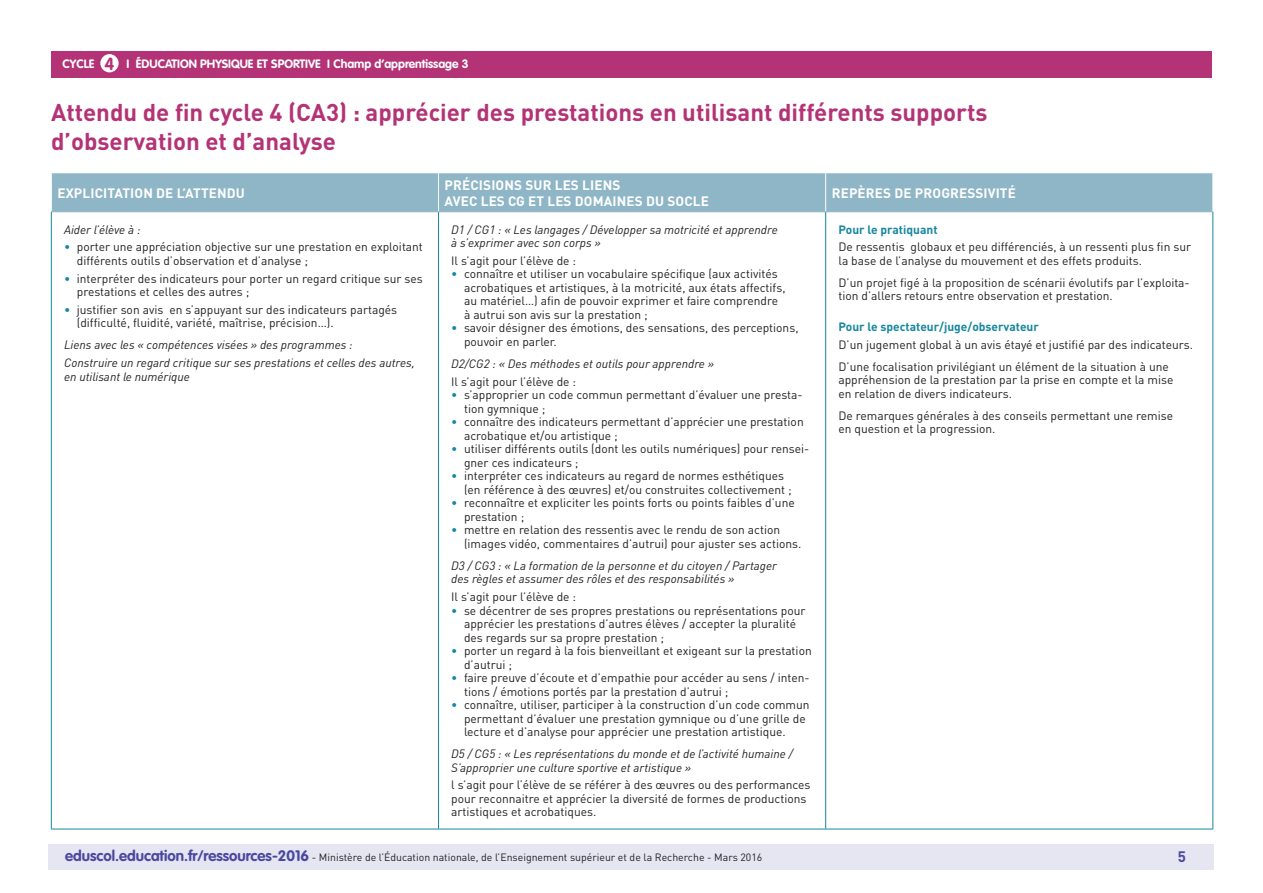
<style>
.page{position:relative;width:1263px;height:893px;background:#fff}
.page>*{position:absolute;margin:0;border:0;box-sizing:border-box;transform-origin:0 0}
._03_Titre_de_niveau{font:700 24px/28.8px "DIN Pro";color:#b43376}
.t1{font:700 17.25px "VAG Rounded Std";color:#b43376}
.t2{font:700 15px "DIN Pro";color:#4a489e}
.Titre_têtière_tablea{font:700 13.5px/16.2px "DIN Pro";letter-spacing:.01em;color:#fff}
.Texte_courant_tablea{font:12px/13.5px "DIN Pro";color:#231f20}
.Texte_italique_table{font:italic 12px/13.5px "DIN Pro";color:#231f20}
.t3{font:700 12px "VAG Rounded Std";color:#fff}
.Texte_courant_tablea-2{font:700 12px "DIN Pro";color:#16879f}
.t4{font:10.5px "DIN Pro";color:#231f20}
.s1{color:#16879f}
.s2{font-family:"VAG Rounded Std";font-weight:700;font-size:15px;color:#4a489e}
</style>
<div class="page">
<div style="left:49px;top:844px;width:1165px;height:26px;background:#e6e5f2"></div>
<div style="left:51px;top:51px;width:1161px;height:27px;background:#b43376"></div>
<div style="left:100px;top:54px;width:19px;height:18px;background:#fff;border-radius:50%"></div>
<div style="left:52px;top:173px;width:1160px;height:38px;background:#8fb6c6"></div>
<hr style="left:438px;top:173px;width:1px;height:38px;background:#fff">
<hr style="left:825px;top:173px;width:1px;height:38px;background:#fff">
<hr style="left:51px;top:211px;width:387px;height:1px;background:#8fb6c6">
<hr style="left:438px;top:211px;width:388px;height:1px;background:#8fb6c6">
<hr style="left:826px;top:211px;width:387px;height:1px;background:#8fb6c6">
<hr style="left:51px;top:212px;width:1px;height:617px;background:#16879f">
<hr style="left:438px;top:212px;width:1px;height:617px;background:#16879f">
<hr style="left:825px;top:212px;width:1px;height:617px;background:#16879f">
<hr style="left:1212px;top:212px;width:1px;height:617px;background:#16879f">
<hr style="left:51px;top:829px;width:387px;height:1px;background:#16879f">
<hr style="left:438px;top:829px;width:388px;height:1px;background:#16879f">
<hr style="left:826px;top:829px;width:387px;height:1px;background:#16879f">
<p class="t3" style="left:63px;top:57px;width:33px">CYCLE</p>
<p class="t3" style="left:127px;top:57px;width:344px">I ÉDUCATION PHYSIQUE ET SPORTIVE I Champ d’apprentissage 3</p>
<p class="t1" style="left:105px;top:53px;width:11px">4</p>
<p class="_03_Titre_de_niveau" style="left:51px;top:98px;width:938px">Attendu de fin cycle 4 (CA3) : apprécier des prestations en utilisant différents supports d’observation et d’analyse</p>
<p class="Titre_têtière_tablea" style="left:57px;top:184px;width:189px">EXPLICITATION DE L’ATTENDU</p>
<p class="Titre_têtière_tablea" style="left:445px;top:176px;width:266px">PRÉCISIONS SUR LES LIENS<br>AVEC LES CG ET LES DOMAINES DU SOCLE</p>
<p class="Titre_têtière_tablea" style="left:832px;top:184px;width:186px">REPÈRES DE PROGRESSIVITÉ</p>
<p class="Texte_italique_table" style="left:64px;top:222px;width:78px">Aider l’élève à :</p>
<p class="Texte_courant_tablea" style="left:77px;top:240px;width:348px;text-indent:-13px"><span class="s1">•</span> porter une appréciation objective sur une prestation en exploitant différents outils d’observation et d’analyse ;</p>
<p class="Texte_courant_tablea" style="left:77px;top:271px;width:348px;text-indent:-13px"><span class="s1">•</span> interpréter des indicateurs pour porter un regard critique sur ses prestations et celles des autres ;</p>
<p class="Texte_courant_tablea" style="left:77px;top:303px;width:322px;text-indent:-13px"><span class="s1">•</span> justifier son avis en s’appuyant sur des indicateurs partagés (difficulté, fluidité, variété, maîtrise, précision…).</p>
<p class="Texte_italique_table" style="left:64px;top:338px;width:290px">Liens avec les « compétences visées » des programmes :</p>
<p class="Texte_italique_table" style="left:64px;top:356px;width:352px">Construire un regard critique sur ses prestations et celles des autres, en utilisant le numérique</p>
<p class="Texte_italique_table" style="left:451px;top:222px;width:328px">D1 / CG1 : « Les langages / Développer sa motricité et apprendre à s’exprimer avec son corps »</p>
<p class="Texte_courant_tablea" style="left:451px;top:254px;width:126px">Il s’agit pour l’élève de :</p>
<p class="Texte_courant_tablea" style="left:464px;top:267px;width:323px;text-indent:-13px"><span class="s1">•</span> connaître et utiliser un vocabulaire spécifique (aux activités acrobatiques et artistiques, à la motricité, aux états affectifs, au matériel…) afin de pouvoir exprimer et faire comprendre à autrui son avis sur la prestation ;</p>
<p class="Texte_courant_tablea" style="left:464px;top:321px;width:336px;text-indent:-13px"><span class="s1">•</span> savoir désigner des émotions, des sensations, des perceptions, pouvoir en parler.</p>
<p class="Texte_italique_table" style="left:451px;top:357px;width:264px">D2/CG2 : « Des méthodes et outils pour apprendre »</p>
<p class="Texte_courant_tablea" style="left:451px;top:374px;width:126px">Il s’agit pour l’élève de :</p>
<p class="Texte_courant_tablea" style="left:464px;top:388px;width:340px;text-indent:-13px"><span class="s1">•</span> s’approprier un code commun permettant d’évaluer une presta&shy;tion gymnique ;</p>
<p class="Texte_courant_tablea" style="left:464px;top:415px;width:341px;text-indent:-13px"><span class="s1">•</span> connaître des indicateurs permettant d’apprécier une prestation acrobatique et/ou artistique ;</p>
<p class="Texte_courant_tablea" style="left:464px;top:442px;width:347px;text-indent:-13px"><span class="s1">•</span> utiliser différents outils (dont les outils numériques) pour rensei&shy;gner ces indicateurs ;</p>
<p class="Texte_courant_tablea" style="left:464px;top:469px;width:329px;text-indent:-13px"><span class="s1">•</span> interpréter ces indicateurs au regard de normes esthétiques (en référence à des œuvres) et/ou construites collectivement ;</p>
<p class="Texte_courant_tablea" style="left:464px;top:496px;width:332px;text-indent:-13px"><span class="s1">•</span> reconnaître et expliciter les points forts ou points faibles d’une prestation ;</p>
<p class="Texte_courant_tablea" style="left:464px;top:523px;width:339px;text-indent:-13px"><span class="s1">•</span> mettre en relation des ressentis avec le rendu de son action (images vidéo, commentaires d’autrui) pour ajuster ses actions.</p>
<p class="Texte_italique_table" style="left:451px;top:558px;width:327px">D3 / CG3 : « La formation de la personne et du citoyen / Partager des règles et assumer des rôles et des responsabilités »</p>
<p class="Texte_courant_tablea" style="left:451px;top:590px;width:126px">Il s’agit pour l’élève de :</p>
<p class="Texte_courant_tablea" style="left:464px;top:603px;width:343px;text-indent:-13px"><span class="s1">•</span> se décentrer de ses propres prestations ou représentations pour apprécier les prestations d’autres élèves / accepter la pluralité des regards sur sa propre prestation ;</p>
<p class="Texte_courant_tablea" style="left:464px;top:644px;width:349px;text-indent:-13px"><span class="s1">•</span> porter un regard à la fois bienveillant et exigeant sur la prestation d’autrui ;</p>
<p class="Texte_courant_tablea" style="left:464px;top:671px;width:347px;text-indent:-13px"><span class="s1">•</span> faire preuve d’écoute et d’empathie pour accéder au sens / inten&shy;tions / émotions portés par la prestation d’autrui ;</p>
<p class="Texte_courant_tablea" style="left:464px;top:698px;width:347px;text-indent:-13px"><span class="s1">•</span> connaître, utiliser, participer à la construction d’un code commun permettant d’évaluer une prestation gymnique ou d’une grille de lecture et d’analyse pour apprécier une prestation artistique.</p>
<p class="Texte_italique_table" style="left:451px;top:747px;width:343px">D5 / CG5 : « Les représentations du monde et de l’activité humaine /<br>S’approprier une culture sportive et artistique »</p>
<p class="Texte_courant_tablea" style="left:451px;top:778px;width:361px">l s’agit pour l’élève de se référer à des œuvres ou des performances pour reconnaitre et apprécier la diversité de formes de productions artistiques et acrobatiques.</p>
<p class="Texte_courant_tablea-2" style="left:838px;top:221px;width:101px">Pour le pratiquant</p>
<p class="Texte_courant_tablea" style="left:838px;top:240px;width:354px">De ressentis globaux et peu différenciés, à un ressenti plus fin sur la base de l’analyse du mouvement et des effets produits.</p>
<p class="Texte_courant_tablea" style="left:838px;top:276px;width:353px">D’un projet figé à la proposition de scénarii évolutifs par l’exploita&shy;tion d’allers retours entre observation et prestation.</p>
<p class="Texte_courant_tablea-2" style="left:838px;top:319px;width:202px">Pour le spectateur/juge/observateur</p>
<p class="Texte_courant_tablea" style="left:838px;top:337px;width:356px">D’un jugement global à un avis étayé et justifié par des indicateurs.</p>
<p class="Texte_courant_tablea" style="left:838px;top:359px;width:337px">D’une focalisation privilégiant un élément de la situation à une appréhension de la prestation par la prise en compte et la mise en relation de divers indicateurs.</p>
<p class="Texte_courant_tablea" style="left:838px;top:408px;width:336px">De remarques générales à des conseils permettant une remise en question et la progression.</p>
<p class="t4" style="left:65px;top:850px;width:699px"><span class="s2">eduscol.education.fr/ressources-2016</span> - Ministère de l’Éducation nationale, de l’Enseignement supérieur et de la Recherche - Mars 2016</p>
<p class="t2" style="left:1178px;top:846px;width:10px">5</p>
</div>
